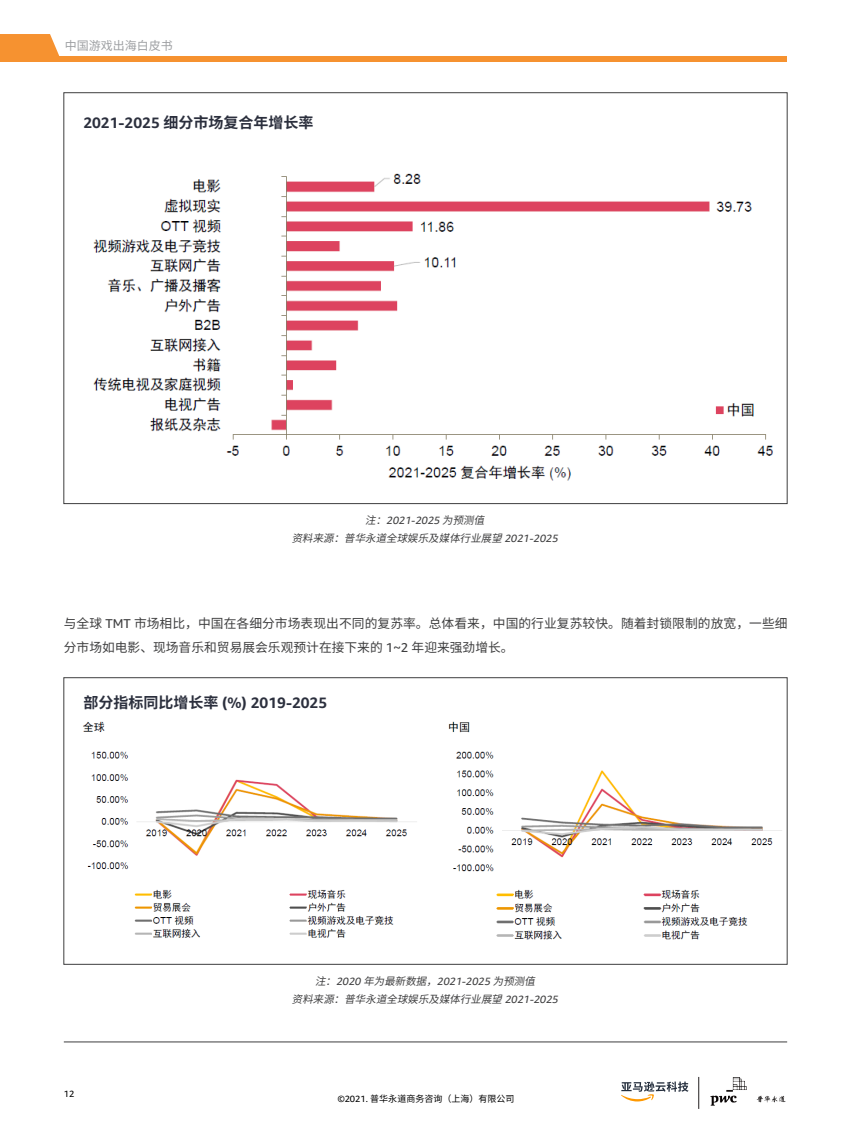
<style>
.page{position:relative;width:851px;height:1127px;background:#fff}
.page>*{position:absolute;margin:0;border:0;box-sizing:border-box;transform-origin:0 0}
.t1{font:700 15px "Amazon Ember";color:#2b2f3d}
.t2{font:700 15px "Source Han Sans CN";color:#2b2f3d}
.t3{font:12.75px/24px "Source Han Sans CN";letter-spacing:.005em;color:#3e3e3f}
.t4{font:12px "Source Han Sans CN";color:#9d9fa2}
.t5{font:italic 10.5px/18px "Source Han Sans CN";color:#3e3e3f;text-align:center}
.t6{font:italic 10.5px "Amazon Ember";color:#3e3e3f}
.t7{font:9px "Source Han Sans CN";color:#000}
.t8{font:9px "Amazon Ember";color:#000}
.s1{font-family:"Amazon Ember"}
.s2{font-family:"Source Han Sans CN"}
</style>
<div class="page">
<div style="left:0;top:57px;width:787px;height:5px;background:#f69230"></div>
<svg style="left:0;top:34px;width:61px;height:23px"></svg>
<svg style="left:621px;top:1081px;width:67px;height:20px"></svg>
<hr style="left:698px;top:1077px;width:1px;height:32px;background:#231f20">
<img style="left:710px;top:1077px;width:75px;height:28px">
<hr style="left:64px;top:1041px;width:723px;height:1px;background:#3e3e3f">
<img style="left:93px;top:173px;width:680px;height:308px">
<img style="left:83px;top:721px;width:699px;height:219px">
<p class="t4" style="left:65px;top:39px;width:109px">中国游戏出海白皮书</p>
<p class="t2" style="left:83px;top:114px;width:232px"><span class="s1">2021-2025</span> 细分市场复合年增长率</p>
<p class="t6" style="left:365px;top:513px;width:126px"><span class="s2">注：</span>2021-2025 <span class="s2">为预测值</span></p>
<p class="t5" style="left:292px;top:529px;width:270px">资料来源：普华永道全球娱乐及媒体行业展望 <span class="s1">20 2 1 - 20 2 5</span></p>
<p class="t3" style="left:64px;top:611px;width:725px">与全球 <span class="s1">TMT</span> 市场相比，中国在各细分市场表现出不同的复苏率。总体看来，中国的行业复苏较快。随着封锁限制的放宽，一些细分市场如电影、现场音乐和贸易展会乐观预计在接下来的 <span class="s1">1~2</span> 年迎来强劲增长。</p>
<p class="t1" style="left:83px;top:693px;width:245px"><span class="s2">部分指标同比增长率</span> (%) 2019-2025</p>
<p class="t8" style="left:64px;top:1088px;width:12px">12</p>
<p class="t5" style="left:292px;top:972px;width:270px">注：<span class="s1">2020</span> 年为最新数据，<span class="s1">2021-2025</span> 为预测值<br>资料来源：普华永道全球娱乐及媒体行业展望 <span class="s1">20 2 1 - 20 2 5</span></p>
<p class="t7" style="left:338px;top:1093px;width:178px"><span class="s1">©2021.</span> 普华永道商务咨询（上海）有限公司</p>
</div>
